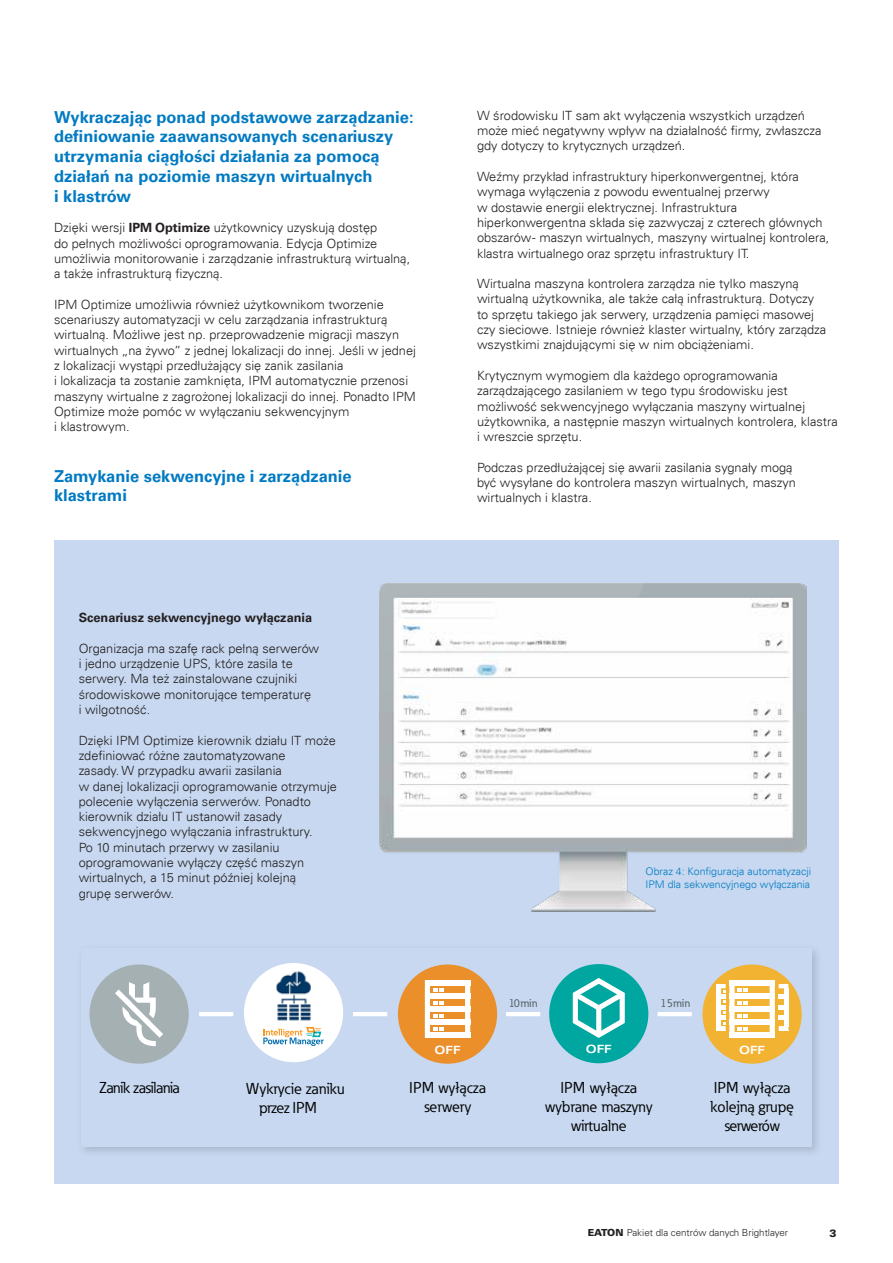
<style>
.page{position:relative;width:893px;height:1263px;background:#fff}
.page>*{position:absolute;margin:0;border:0;box-sizing:border-box;transform-origin:0 0}
.t1{font:700 16.5px/19.8px "EATON Univers";color:#007ac3}
.t2{font:15.6px/18.8px "Eaton";color:#000;text-align:center}
.t3{font:15.6px "Eaton";letter-spacing:-.03em;color:#000}
.t4{font:300 12.75px/15.3px "EATON Univers";color:#231f20}
.t5{font:700 12.75px "EATON Univers";color:#231f20}
.t6{font:500 11.4px "Eaton";color:#5c686c}
.t7{font:700 expanded 11.4px "Univers LT Std";color:#fff}
.t8{font:300 10.5px/12.6px "EATON Univers";color:#007ac3}
.t9{font:900 10.5px "Univers LT Std";color:#231f20}
.t10{font:300 9.75px "Univers LT Std";color:#231f20}
.s1{font-family:"EATON Univers Two";font-weight:700}
.s2{font-weight:900}
</style>
<div class="page">
<div style="left:54px;top:540px;width:785px;height:644px;background:#c7d8f0"></div>
<img style="left:380px;top:584px;width:426px;height:129px">
<img style="left:380px;top:713px;width:426px;height:198px">
<img style="left:395px;top:598px;width:396px;height:212px">
<div style="left:76px;top:943px;width:747px;height:215px;background:#231f20;opacity:.18"></div>
<div style="left:81px;top:948px;width:731px;height:199px;background:#c7d8f0"></div>
<hr style="left:199px;top:1012px;width:34px;height:4px;background:#fff">
<hr style="left:353px;top:1012px;width:34px;height:4px;background:#fff">
<hr style="left:506px;top:1012px;width:34px;height:4px;background:#fff">
<div style="left:398px;top:964px;width:99px;height:100px;background:#eb8f2b;border-radius:50%"></div>
<svg style="left:425px;top:981px;width:45px;height:57px"></svg>
<hr style="left:658px;top:1012px;width:34px;height:4px;background:#fff">
<div style="left:702px;top:964px;width:100px;height:100px;background:#f2b333;border-radius:50%"></div>
<svg style="left:716px;top:981px;width:72px;height:57px"></svg>
<div style="left:549px;top:964px;width:99px;height:99px;background:#00a6a0;border-radius:50%"></div>
<svg style="left:572px;top:978px;width:53px;height:60px"></svg>
<div style="left:596px;top:1008px;width:5px;height:27px;background:#fff"></div>
<div style="left:244px;top:963px;width:99px;height:99px;background:#fff;border-radius:50%"></div>
<div style="left:90px;top:964px;width:99px;height:100px;background:#a5b0b3;border-radius:50%"></div>
<svg style="left:115px;top:982px;width:48px;height:64px"></svg>
<svg style="left:263px;top:1027px;width:61px;height:19px"></svg>
<img style="left:276px;top:971px;width:35px;height:50px">
<p class="t1" style="left:54px;top:107px;width:361px">Wykraczając ponad podstawowe zarządzanie: definiowanie zaawansowanych scenariuszy utrzymania ciągłości działania za pomocą działań na poziomie maszyn wirtualnych<br>i klastrów</p>
<p class="t4" style="left:54px;top:220px;width:358px">Dzięki wersji <span class="s1">IPM Optimize</span> użytkownicy uzyskują dostęp<br>do pełnych możliwości oprogramowania. Edycja Optimize umożliwia monitorowanie i zarządzanie infrastrukturą wirtualną, a także infrastrukturą fizyczną.</p>
<p class="t4" style="left:54px;top:297px;width:363px">IPM Optimize umożliwia również użytkownikom tworzenie scenariuszy automatyzacji w celu zarządzania infrastrukturą wirtualną. Możliwe jest np. przeprowadzenie migracji maszyn wirtualnych „na żywo” z jednej lokalizacji do innej. Jeśli w jednej z lokalizacji wystąpi przedłużający się zanik zasilania<br>i lokalizacja ta zostanie zamknięta, IPM automatycznie przenosi maszyny wirtualne z zagrożonej lokalizacji do innej. Ponadto IPM Optimize może pomóc w wyłączaniu sekwencyjnym<br>i klastrowym.</p>
<p class="t1" style="left:54px;top:466px;width:299px">Zamykanie sekwencyjne i zarządzanie klastrami</p>
<p class="t4" style="left:477px;top:108px;width:346px">W środowisku IT sam akt wyłączenia wszystkich urządzeń może mieć negatywny wpływ na działalność firmy, zwłaszcza gdy dotyczy to krytycznych urządzeń.</p>
<p class="t4" style="left:477px;top:169px;width:354px">Weźmy przykład infrastruktury hiperkonwergentnej, która wymaga wyłączenia z powodu ewentualnej przerwy<br>w dostawie energii elektrycznej. Infrastruktura hiperkonwergentna składa się zazwyczaj z czterech głównych obszarów - maszyn wirtualnych, maszyny wirtualnej kontrolera, klastra wirtualnego oraz sprzętu infrastruktury IT.</p>
<p class="t4" style="left:477px;top:276px;width:351px">Wirtualna maszyna kontrolera zarządza nie tylko maszyną wirtualną użytkownika, ale także całą infrastrukturą. Dotyczy to sprzętu takiego jak serwery, urządzenia pamięci masowej czy sieciowe. Istnieje również klaster wirtualny, który zarządza wszystkimi znajdującymi się w nim obciążeniami.</p>
<p class="t4" style="left:477px;top:368px;width:362px">Krytycznym wymogiem dla każdego oprogramowania zarządzającego zasilaniem w tego typu środowisku jest możliwość sekwencyjnego wyłączania maszyny wirtualnej użytkownika, a następnie maszyn wirtualnych kontrolera, klastra i wreszcie sprzętu.</p>
<p class="t4" style="left:477px;top:460px;width:320px">Podczas przedłużającej się awarii zasilania sygnały mogą być wysyłane do kontrolera maszyn wirtualnych, maszyn wirtualnych i klastra.</p>
<p class="t5" style="left:79px;top:610px;width:235px">Scenariusz sekwencyjnego wyłączania</p>
<p class="t4" style="left:79px;top:641px;width:242px">Organizacja ma szafę rack pełną serwerów i jedno urządzenie UPS, które zasila te serwery. Ma też zainstalowane czujniki środowiskowe monitorujące temperaturę<br>i wilgotność.</p>
<p class="t4" style="left:79px;top:733px;width:260px">Dzięki IPM Optimize kierownik działu IT może zdefiniować różne zautomatyzowane<br>zasady. W przypadku awarii zasilania<br>w danej lokalizacji oprogramowanie otrzymuje polecenie wyłączenia serwerów. Ponadto kierownik działu IT ustanowił zasady sekwencyjnego wyłączania infrastruktury.<br>Po 10 minutach przerwy w zasilaniu oprogramowanie wyłączy część maszyn wirtualnych, a 15 minut później kolejną<br>grupę serwerów.</p>
<p class="t7" style="left:434px;top:1043px;width:28px">OFF</p>
<p class="t8" style="left:646px;top:865px;width:167px">Obraz 4: Konfiguracja automatyzacji<br>IPM dla sekwencyjnego wyłączania</p>
<p class="t6" style="left:509px;top:996px;width:30px">10min</p>
<p class="t6" style="left:661px;top:996px;width:31px">15min</p>
<p class="t7" style="left:586px;top:1043px;width:28px">OFF</p>
<p class="t7" style="left:739px;top:1043px;width:28px">OFF</p>
<p class="t3" style="left:100px;top:1078px;width:82px">Zanik zasilania</p>
<p class="t2" style="left:259px;top:1079px;width:87px;text-align:left;text-indent:-13px">Wykrycie zaniku przez IPM</p>
<p class="t2" style="left:409px;top:1079px;width:78px">IPM wyłącza serwery</p>
<p class="t2" style="left:545px;top:1078px;width:109px">IPM wyłącza wybrane maszyny wirtualne</p>
<p class="t2" style="left:710px;top:1079px;width:86px">IPM wyłącza kolejną grupę serwerów</p>
<p class="t10" style="left:588px;top:1227px;width:202px"><span class="s2">EATON</span> Pakiet dla centrów danych Brightlayer</p>
<p class="t9" style="left:829px;top:1226px;width:9px">3</p>
</div>
